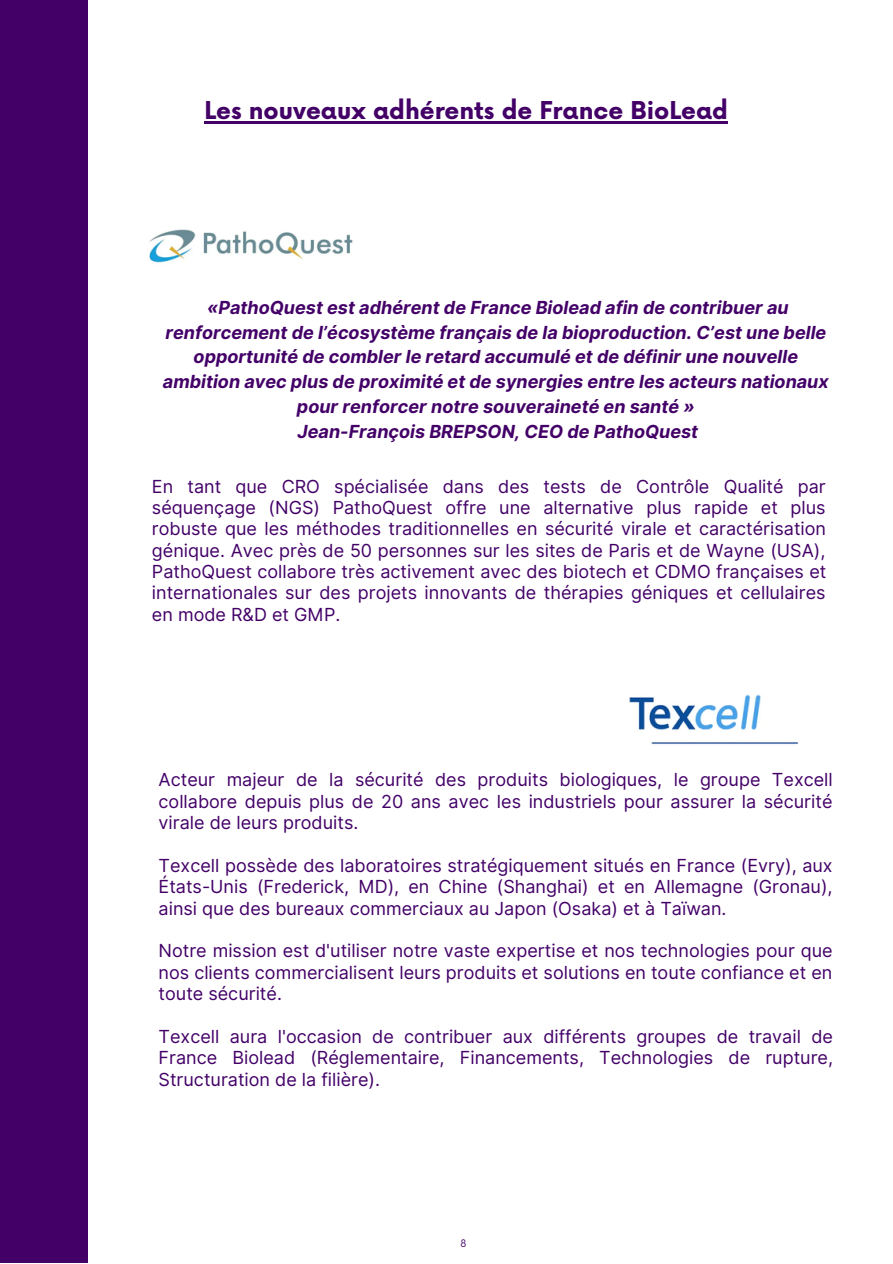
<style>
.page{position:relative;width:893px;height:1264px;background:#fff}
.page>*{position:absolute;margin:0;border:0;box-sizing:border-box;transform-origin:0 0}
.t1{font:700 24px "Now";color:#430168}
.t2{font:18px/21.3px "Inter";color:#430168;text-align:justify}
.t3{font:italic 700 18px/24.8px "Inter";color:#430168;text-align:center}
.t4{font:10.2px "Now";color:#430168}
</style>
<div class="page">
<hr style="left:204px;top:122px;width:524px;height:2px;background:#430168">
<div style="left:0;top:0;width:88px;height:1262px;background:#430168"></div>
<img style="left:629px;top:694px;width:170px;height:51px">
<img style="left:149px;top:229px;width:204px;height:34px">
<h1 class="t1" style="left:204px;top:98px;width:525px">Les nouveaux adhérents de France BioLead</h1>
<p class="t3" style="left:163px;top:295px;width:667px">«PathoQuest est adhérent de France Biolead afin de contribuer au renforcement de l’écosystème français de la bioproduction. C’est une belle opportunité de combler le retard accumulé et de définir une nouvelle ambition avec plus de proximité et de synergies entre les acteurs nationaux pour renforcer notre souveraineté en santé »<br>Jean-François BREPSON, CEO de PathoQuest</p>
<p class="t2" style="left:152px;top:475px;width:676px">En tant que CRO spécialisée dans des tests de Contrôle Qualité par séquençage (NGS) PathoQuest offre une alternative plus rapide et plus robuste que les méthodes traditionnelles en sécurité virale et caractérisation génique. Avec près de 50 personnes sur les sites de Paris et de Wayne (USA), PathoQuest collabore très activement avec des biotech et CDMO françaises et internationales sur des projets innovants de thérapies géniques et cellulaires en mode R&amp;D et GMP.</p>
<p class="t2" style="left:158px;top:769px;width:675px">Acteur majeur de la sécurité des produits biologiques, le groupe Texcell collabore depuis plus de 20 ans avec les industriels pour assurer la sécurité virale de leurs produits.</p>
<p class="t2" style="left:158px;top:854px;width:675px">Texcell possède des laboratoires stratégiquement situés en France (Evry), aux États-Unis (Frederick, MD), en Chine (Shanghai) et en Allemagne (Gronau), ainsi que des bureaux commerciaux au Japon (Osaka) et à Taïwan.</p>
<p class="t2" style="left:158px;top:940px;width:675px">Notre mission est d'utiliser notre vaste expertise et nos technologies pour que nos clients commercialisent leurs produits et solutions en toute confiance et en toute sécurité.</p>
<p class="t2" style="left:158px;top:1025px;width:676px">Texcell aura l'occasion de contribuer aux différents groupes de travail de France Biolead (Réglementaire, Financements, Technologies de rupture, Structuration de la filière).</p>
<p class="t4" style="left:460px;top:1237px;width:7px">8</p>
</div>
